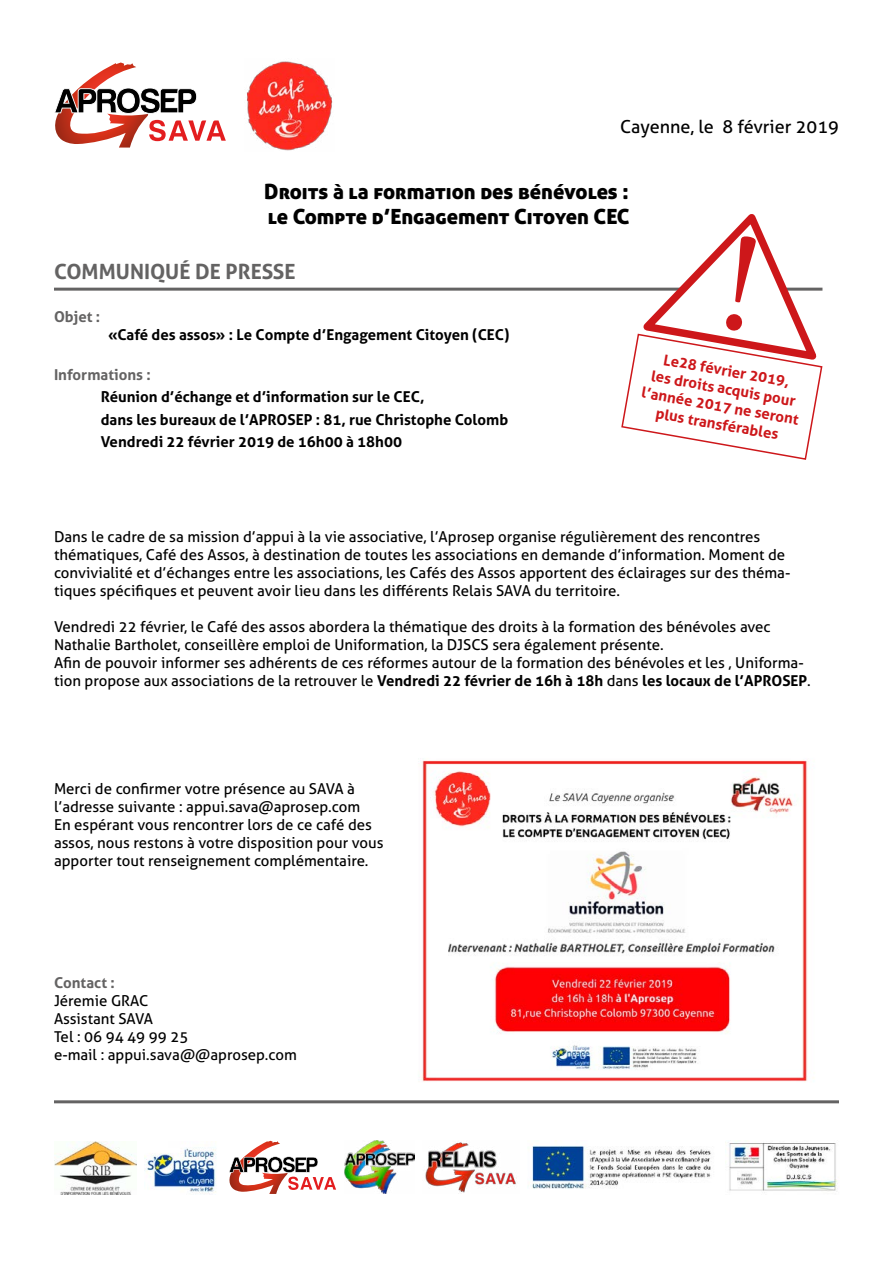
<style>
.page{position:relative;width:893px;height:1263px;background:#fff}
.page>*{position:absolute;margin:0;border:0;box-sizing:border-box;transform-origin:0 0}
.t1{font:21px/25.2px "Aller Display";color:#000}
.t2{font:700 21px "Aller";color:#646363}
.t3{font:18px "Aller";color:#000}
.t4{font:15px/18px "Aller";color:#000}
.t5{font:700 15px/22.5px "Aller";color:#000}
.t6{font:700 15px/18px "Aller";color:#cd171a;text-align:center}
.t7{font:700 15px "Aller";color:#646363}
.s1{font-weight:700}
</style>
<div class="page">
<img style="left:247px;top:61px;width:86px;height:90px">
<svg style="left:54px;top:63px;width:172px;height:85px"></svg>
<hr style="left:54px;top:288px;width:768px;height:3px;background:#646363">
<hr style="left:54px;top:1100px;width:785px;height:3px;background:#646363">
<img style="left:421px;top:760px;width:387px;height:322px">
<svg style="left:229px;top:1141px;width:107px;height:53px"></svg>
<img style="left:344px;top:1141px;width:71px;height:53px">
<img style="left:425px;top:1142px;width:91px;height:51px">
<img style="left:54px;top:1141px;width:83px;height:53px">
<img style="left:145px;top:1148px;width:71px;height:45px">
<img style="left:530px;top:1145px;width:181px;height:44px">
<svg style="left:620px;top:214px;width:203px;height:246px"></svg>
<img style="left:729px;top:1143px;width:109px;height:48px">
<p class="t3" style="left:620px;top:116px;width:220px">Cayenne, le 8 février 2019</p>
<p class="t1" style="left:264px;top:179px;width:367px">Droits à la formation des bénévoles : le Compte d’Engagement Citoyen CEC</p>
<p class="t2" style="left:54px;top:259px;width:243px">COMMUNIQUÉ DE PRESSE</p>
<p class="t7" style="left:54px;top:308px;width:48px">Objet :</p>
<p class="t5" style="left:108px;top:324px;width:403px">«Café des assos» : Le Compte d’Engagement Citoyen (CEC)</p>
<p class="t7" style="left:54px;top:365px;width:98px">Informations :</p>
<p class="t5" style="left:101px;top:386px;width:409px">Réunion d’échange et d’information sur le CEC,<br>dans les bureaux de l’APROSEP : 81, rue Christophe Colomb</p>
<p class="t5" style="left:101px;top:431px;width:303px">Vendredi 22 février 2019 de 16h00 à 18h00</p>
<p class="t6" style="left:650px;top:348px;width:161px;rotate:10deg">Le28 février 2019,<br>les droits acquis pour l’année 2017 ne seront plus transférables</p>
<p class="t4" style="left:54px;top:528px;width:738px">Dans le cadre de sa mission d’appui à la vie associative, l’Aprosep organise régulièrement des rencontres thématiques, Café des Assos, à destination de toutes les associations en demande d’information. Moment de convivialité et d’échanges entre les associations, les Cafés des Assos apportent des éclairages sur des théma&shy;tiques spécifiques et peuvent avoir lieu dans les différents Relais SAVA du territoire.</p>
<p class="t4" style="left:54px;top:618px;width:718px">Vendredi 22 février, le Café des assos abordera la thématique des droits à la formation des bénévoles avec<br>Nathalie Bartholet, conseillère emploi de Uniformation, la DJSCS sera également présente.</p>
<p class="t4" style="left:54px;top:654px;width:758px">Afin de pouvoir informer ses adhérents de ces réformes autour de la formation des bénévoles et les , Uniforma&shy;tion propose aux associations de la retrouver le <span class="s1">Vendredi 22 février de 16h à 18h</span> dans <span class="s1">les locaux de l’APROSEP</span>.</p>
<p class="t4" style="left:54px;top:780px;width:308px">Merci de confirmer votre présence au SAVA à l’adresse suivante : appui.sava@aprosep.com</p>
<p class="t4" style="left:54px;top:816px;width:331px">En espérant vous rencontrer lors de ce café des assos, nous restons à votre disposition pour vous apporter tout renseignement complémentaire.</p>
<p class="t7" style="left:54px;top:974px;width:62px">Contact :</p>
<p class="t4" style="left:54px;top:992px;width:96px">Jéremie GRAC</p>
<p class="t4" style="left:54px;top:1010px;width:101px">Assistant SAVA</p>
<p class="t4" style="left:54px;top:1028px;width:136px">Tel : 06 94 49 99 25</p>
<p class="t4" style="left:54px;top:1046px;width:244px">e-mail : appui.sava@@aprosep.com</p>
</div>
